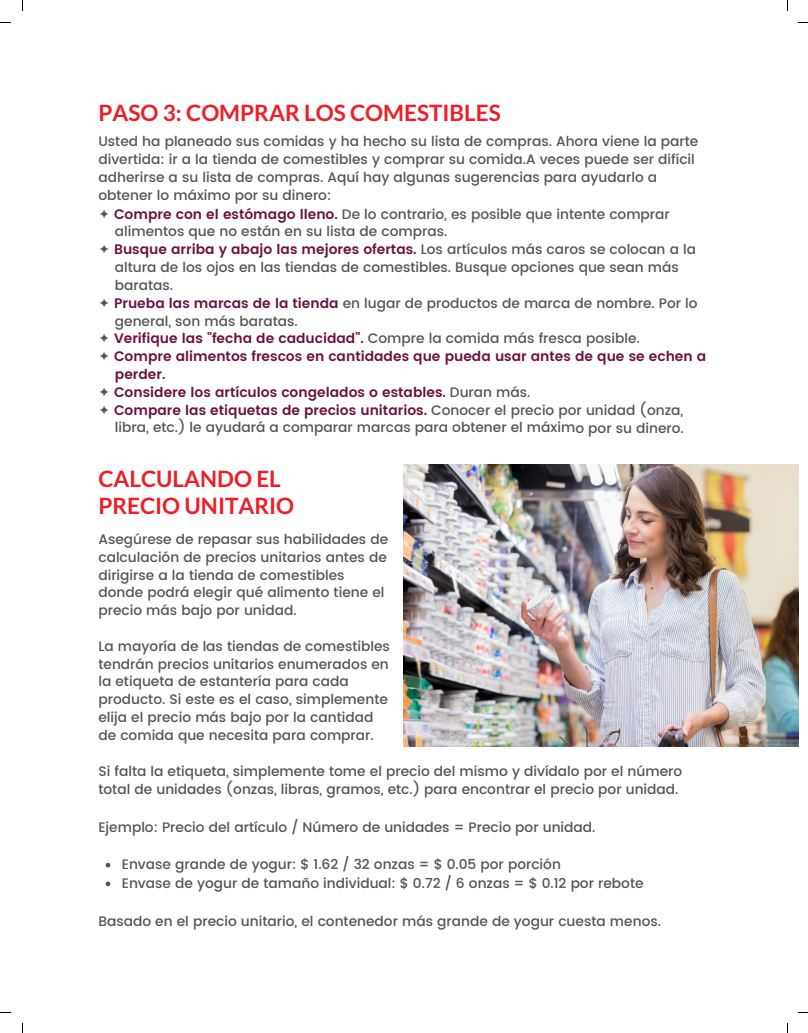
<style>
.page{position:relative;width:808px;height:1033px;background:#fff}
.page>*{position:absolute;margin:0;border:0;box-sizing:border-box;transform-origin:0 0}
.t1{font:700 22.5px/27.1px "Lato";color:#ee1e28}
.t2{font:500 13.75px/17.8px "Poppins";color:#545454}
.t3{font:600 13.75px/17.8px "Poppins";color:#6d123f}
.s1{font-family:"DejaVu Sans";font-weight:400}
.s2{font-weight:600;color:#6d123f}
.s3{font-family:"DejaVu Sans";font-weight:400;color:#545454}
.s4{font-weight:500;color:#545454}
</style>
<div class="page">
<svg style="left:106px;top:862px;width:4px;height:5px"></svg>
<svg style="left:106px;top:881px;width:4px;height:5px"></svg>
<img style="left:404px;top:464px;width:394px;height:282px">
<p class="t1" style="left:98px;top:98px;width:404px">PASO 3: COMPRAR LOS COMESTIBLES</p>
<p class="t2" style="left:98px;top:132px;width:601px">Usted ha planeado sus comidas y ha hecho su lista de compras. Ahora viene la parte divertida: ir a la tienda de comestibles y comprar su comida.A veces puede ser difícil adherirse a su lista de compras. Aquí hay algunas sugerencias para ayudarlo a obtener lo máximo por su dinero:</p>
<p class="t2" style="left:115px;top:205px;width:556px;text-indent:-16px"><span class="s1">✦</span> <span class="s2">Compre con el estómago lleno.</span> De lo contrario, es posible que intente comprar alimentos que no están en su lista de compras.</p>
<p class="t2" style="left:115px;top:241px;width:582px;text-indent:-16px"><span class="s1">✦</span> <span class="s2">Busque arriba y abajo las mejores ofertas.</span> Los artículos más caros se colocan a la altura de los ojos en las tiendas de comestibles. Busque opciones que sean más baratas.</p>
<p class="t2" style="left:115px;top:294px;width:584px;text-indent:-16px"><span class="s1">✦</span> <span class="s2">Prueba las marcas de la tienda</span> en lugar de productos de marca de nombre. Por lo general, son más baratas.</p>
<p class="t3" style="left:98px;top:330px;width:543px"><span class="s3">✦</span> Verifique las "fecha de caducidad". <span class="s4">Compre la comida más fresca posible.</span></p>
<p class="t3" style="left:115px;top:347px;width:593px;text-indent:-16px"><span class="s3">✦</span> Compre alimentos frescos en cantidades que pueda usar antes de que se echen a perder.</p>
<p class="t3" style="left:98px;top:383px;width:433px"><span class="s3">✦</span> Considere los artículos congelados o estables. <span class="s4">Duran más.</span></p>
<p class="t2" style="left:98px;top:401px;width:587px;text-align:right"><span class="s1">✦</span> <span class="s2">Compare las etiquetas de precios unitarios.</span> Conocer el precio por unidad (onza, libra, etc.) le ayudará a comparar marcas para obtener el máximo por su dinero.</p>
<p class="t1" style="left:98px;top:465px;width:197px">CALCULANDO EL<br>PRECIO UNITARIO</p>
<p class="t2" style="left:98px;top:530px;width:291px">Asegúrese de repasar sus habilidades de calculación de precios unitarios antes de dirigirse a la tienda de comestibles donde podrá elegir qué alimento tiene el precio más bajo por unidad.</p>
<p class="t2" style="left:98px;top:637px;width:293px">La mayoría de las tiendas de comestibles tendrán precios unitarios enumerados en la etiqueta de estantería para cada producto. Si este es el caso, simplemente elija el precio más bajo por la cantidad de comida que necesita para comprar.</p>
<p class="t2" style="left:98px;top:761px;width:585px;line-height:18.8px">Si falta la etiqueta, simplemente tome el precio del mismo y divídalo por el número total de unidades (onzas, libras, gramos, etc.) para encontrar el precio por unidad.</p>
<p class="t2" style="left:98px;top:818px;width:498px">Ejemplo: Precio del artículo / Número de unidades = Precio por unidad.</p>
<p class="t2" style="left:122px;top:855px;width:440px">Envase grande de yogur: $ 1.62 / 32 onzas = $ 0.05 por porción</p>
<p class="t2" style="left:122px;top:874px;width:523px">Envase de yogur de tamaño individual: $ 0.72 / 6 onzas = $ 0.12 por rebote</p>
<p class="t2" style="left:98px;top:912px;width:564px">Basado en el precio unitario, el contenedor más grande de yogur cuesta menos.</p>
</div>
